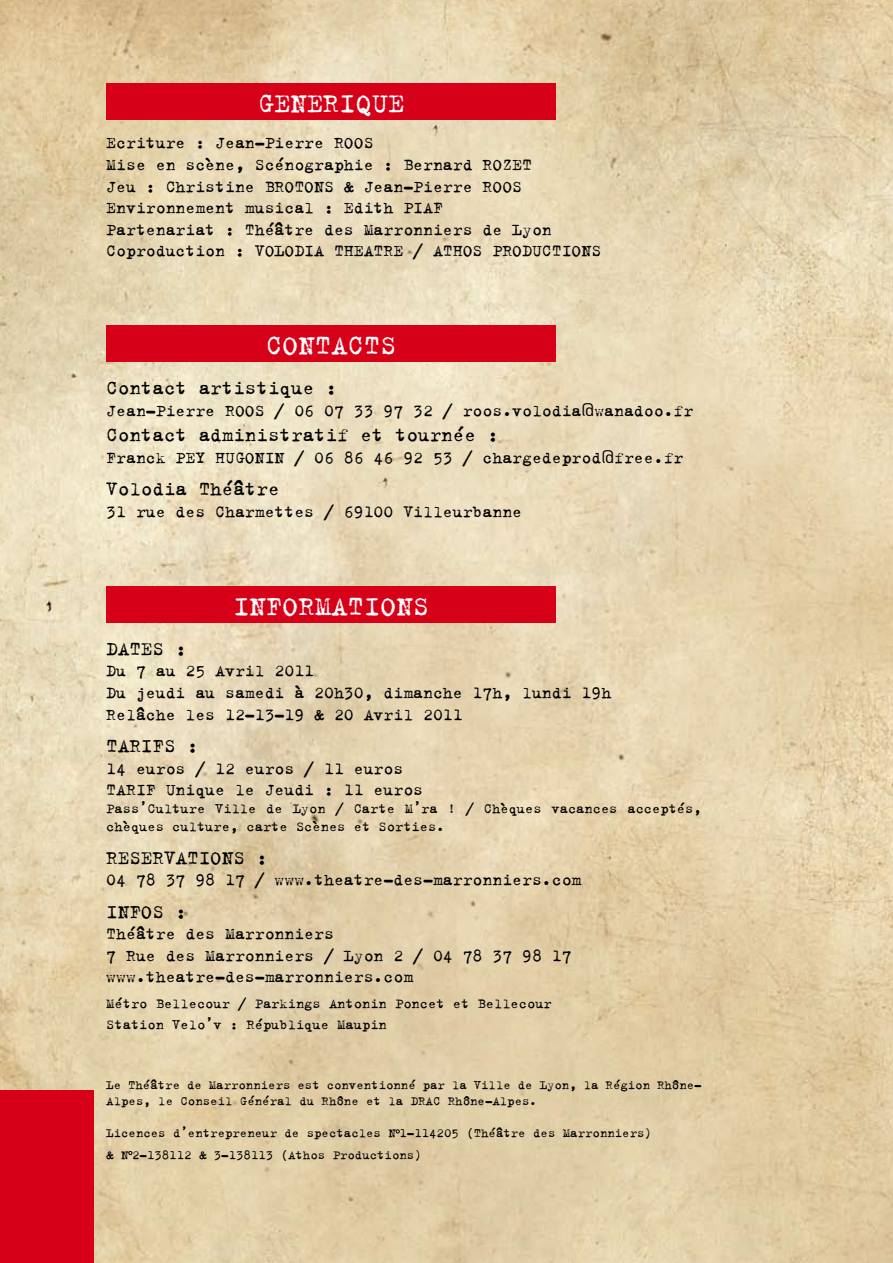
<style>
.page{position:relative;width:893px;height:1263px;background:#fff}
.page>*{position:absolute;margin:0;border:0;box-sizing:border-box;transform-origin:0 0}
.t1{font:29.7px "Trixie";color:#fff}
.t2{font:21px "Trixie";color:#000}
.t3{font:18px/21.6px "Trixie";color:#000}
.t4{font:15px/18px "Trixie";color:#000}
.t5{font:13.5px/16.2px "Trixie";color:#000}
.s1{font-family:"DIN"}
</style>
<div class="page">
<img style="left:0;top:0;width:893px;height:1263px">
<div style="left:106px;top:83px;width:450px;height:37px;background:#d60019"></div>
<div style="left:106px;top:325px;width:450px;height:37px;background:#d60019"></div>
<div style="left:106px;top:586px;width:450px;height:36px;background:#d60019"></div>
<svg style="left:129px;top:1151px;width:3px;height:4px"></svg>
<div style="left:0;top:1091px;width:94px;height:172px;background:#d60019"></div>
<h1 class="t1" style="left:258px;top:84px;width:148px">GENERIQUE</h1>
<p class="t3" style="left:106px;top:132px;width:496px">Ecriture : Jean-Pierre ROOS<br>Mise en scène, Scénographie : Bernard ROZET<br>Jeu : Christine BROTONS &amp; Jean-Pierre ROOS Environnement musical : Edith PIAF<br>Partenariat : Théâtre des Marronniers de Lyon Coproduction : VOLODIA THEATRE / ATHOS PRODUCTIONS</p>
<h1 class="t1" style="left:266px;top:326px;width:132px">CONTACTS</h1>
<p class="t2" style="left:106px;top:374px;width:233px">Contact artistique :</p>
<p class="t3" style="left:106px;top:399px;width:589px">Jean-Pierre ROOS / 06 07 33 97 32 / roos.volodia<span class="s1">@</span>wanadoo.fr</p>
<p class="t2" style="left:106px;top:421px;width:394px">Contact administratif et tournée :</p>
<p class="t3" style="left:106px;top:446px;width:579px">Franck PEY HUGONIN / 06 86 46 92 53 / chargedeprod<span class="s1">@</span>free.fr</p>
<p class="t2" style="left:106px;top:475px;width:175px">Volodia Théâtre</p>
<p class="t3" style="left:106px;top:500px;width:417px">31 rue des Charmettes / 69100 Villeurbanne</p>
<h1 class="t1" style="left:233px;top:587px;width:197px">INFORMATIONS</h1>
<p class="t2" style="left:106px;top:635px;width:24px">Dates</p>
<p class="t2" style="left:176px;top:635px;width:13px">:</p>
<p class="t3" style="left:106px;top:660px;width:506px">Du 7 au 25 Avril 2011<br>Du jeudi au samedi à 20h30, dimanche 17h, lundi 19h<br>Relâche les 12-13-19 &amp; 20 Avril 2011</p>
<p class="t2" style="left:106px;top:732px;width:94px">TARIFs :</p>
<p class="t3" style="left:106px;top:757px;width:318px">14 euros / 12 euros / 11 euros<br>TARIF Unique le Jeudi : 11 euros</p>
<p class="t4" style="left:106px;top:799px;width:597px">Pass’Culture Ville de Lyon / Carte M’ra ! / Chèques vacances acceptés, chèques culture, carte Scènes et Sorties.</p>
<p class="t2" style="left:106px;top:844px;width:163px">RÉSERVATIONS :</p>
<p class="t3" style="left:106px;top:869px;width:477px">04 78 37 98 17 / www.theatre-des-marronniers.com</p>
<p class="t2" style="left:106px;top:898px;width:82px">INFOS :</p>
<p class="t3" style="left:106px;top:923px;width:467px">Théâtre des Marronniers<br>7 Rue des Marronniers / Lyon 2 / 04 78 37 98 17 www.theatre-des-marronniers.com</p>
<p class="t4" style="left:106px;top:992px;width:447px;line-height:21.6px">Métro Bellecour / Parkings Antonin Poncet et Bellecour<br>Station Velo’v : République Maupin</p>
<p class="t5" style="left:106px;top:1076px;width:597px">Le Théâtre de Marronniers est conventionné par la Ville de Lyon, la Région Rhône-<br>Alpes, le Conseil Général du Rhône et la DRAC Rhône-Alpes.</p>
<p class="t5" style="left:106px;top:1122px;width:547px;line-height:21.6px">Licences d’entrepreneur de spectacles N 1-114205 (Théâtre des Marronniers) &amp; N 2-138112 &amp; 3-138113 (Athos Productions)</p>
</div>
